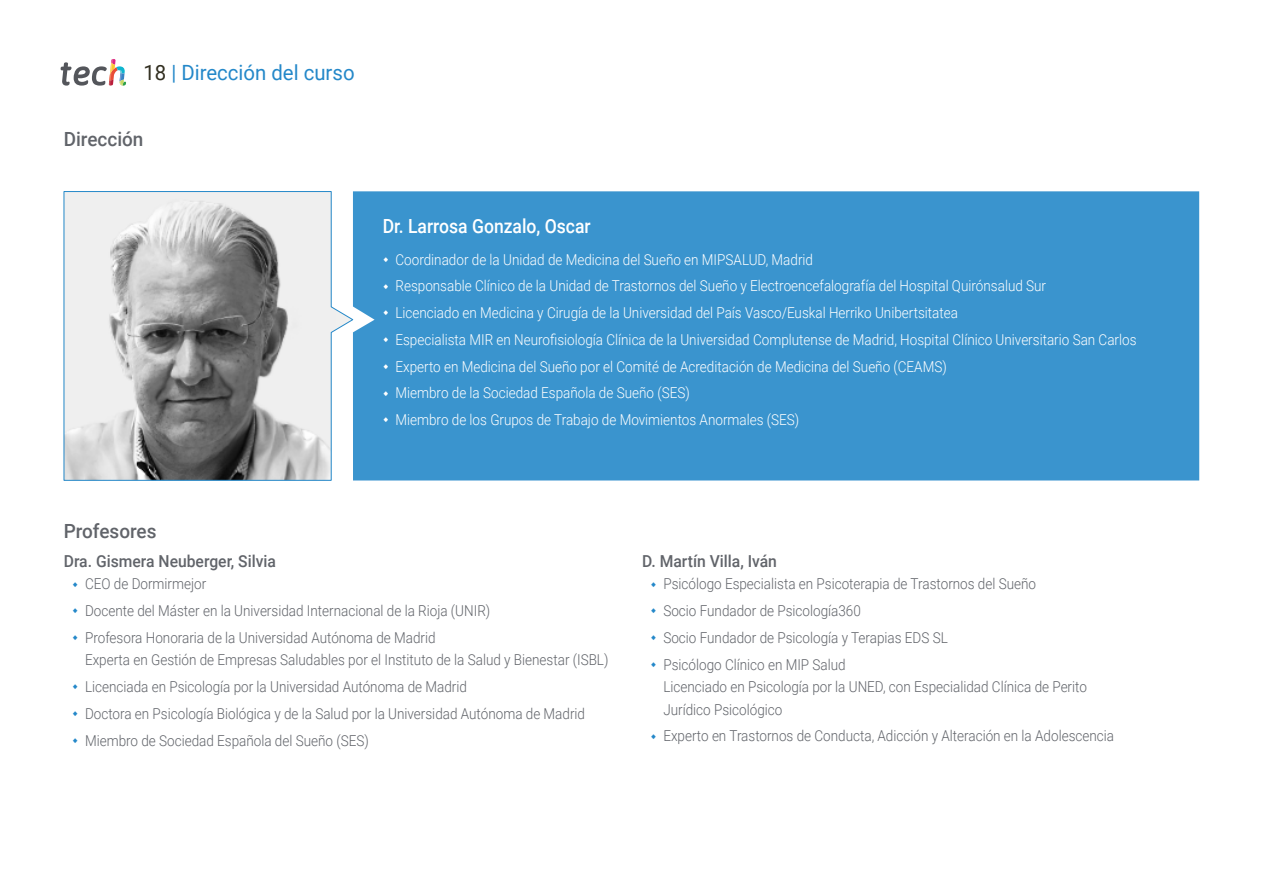
<style>
.page{position:relative;width:1263px;height:893px;background:#fff}
.page>*{position:absolute;margin:0;border:0;box-sizing:border-box;transform-origin:0 0}
.t1{font:21px "Roboto";color:#2488c9}
.t2{font:500 19.5px "Roboto";color:#fff;scale:.9 1}
.t3{font:500 19.5px "Roboto";color:#61646a}
.t4{font:500 16.5px "Roboto";color:#61646a;scale:.95 1}
.t5{font:300 15px/26.7px "Roboto";color:#61646a;scale:.9 1}
.t6{font:300 15px/26.7px "Roboto";color:#fff;scale:.9 1}
.s1{color:#312e20}
</style>
<div class="page">
<div style="left:353px;top:191px;width:846px;height:289px;background:#3a94ce"></div>
<svg style="left:64px;top:191px;width:289px;height:290px"></svg>
<svg style="left:61px;top:59px;width:65px;height:27px"></svg>
<svg style="left:384px;top:257px;width:4px;height:5px"></svg>
<svg style="left:384px;top:284px;width:4px;height:5px"></svg>
<svg style="left:384px;top:310px;width:4px;height:5px"></svg>
<svg style="left:384px;top:337px;width:4px;height:5px"></svg>
<svg style="left:384px;top:364px;width:4px;height:5px"></svg>
<svg style="left:384px;top:391px;width:4px;height:5px"></svg>
<svg style="left:384px;top:417px;width:4px;height:5px"></svg>
<h1 class="t1" style="left:144px;top:57px;width:213px"><span class="s1">18</span> | Dirección del curso</h1>
<h2 class="t3" style="left:64px;top:126px;width:81px">Dirección</h2>
<h2 class="t2" style="left:383px;top:212px;width:233px">Dr. Larrosa Gonzalo, Oscar</h2>
<p class="t6" style="left:395px;top:245px;width:825px">Coordinador de la Unidad de Medicina del Sueño en MIPSALUD, Madrid<br>Responsable Clínico de la Unidad de Trastornos del Sueño y Electroencefalografía del Hospital Quirónsalud Sur<br>Licenciado en Medicina y Cirugía de la Universidad del País Vasco/Euskal Herriko Unibertsitatea<br>Especialista MIR en Neurofisiología Clínica de la Universidad Complutense de Madrid, Hospital Clínico Universitario San Carlos Experto en Medicina del Sueño por el Comité de Acreditación de Medicina del Sueño (CEAMS)<br>Miembro de la Sociedad Española de Sueño (SES)<br>Miembro de los Grupos de Trabajo de Movimientos Anormales (SES)</p>
<h2 class="t3" style="left:64px;top:517px;width:94px">Profesores</h2>
<p class="t4" style="left:64px;top:550px;width:225px">Dra. Gismera Neuberger, Silvia</p>
<p class="t5" style="left:85px;top:570px;width:452px">CEO de Dormirmejor<br>Docente del Máster en la Universidad Internacional de la Rioja (UNIR)<br>Profesora Honoraria de la Universidad Autónoma de Madrid</p>
<p class="t5" style="left:85px;top:646px;width:583px">Experta en Gestión de Empresas Saludables por el Instituto de la Salud y Bienestar (ISBL)<br>Licenciada en Psicología por la Universidad Autónoma de Madrid<br>Doctora en Psicología Biológica y de la Salud por la Universidad Autónoma de Madrid Miembro de Sociedad Española del Sueño (SES)</p>
<p class="t4" style="left:642px;top:550px;width:143px">D. Martín Villa, Iván</p>
<p class="t5" style="left:663px;top:570px;width:416px">Psicólogo Especialista en Psicoterapia de Trastornos del Sueño Socio Fundador de Psicología360<br>Socio Fundador de Psicología y Terapias EDS SL<br>Psicólogo Clínico en MIP Salud</p>
<p class="t5" style="left:663px;top:675px;width:472px;line-height:22.5px">Licenciado en Psicología por la UNED, con Especialidad Clínica de Perito<br>Jurídico Psicológico</p>
<p class="t5" style="left:663px;top:722px;width:502px">Experto en Trastornos de Conducta, Adicción y Alteración en la Adolescencia</p>
</div>
